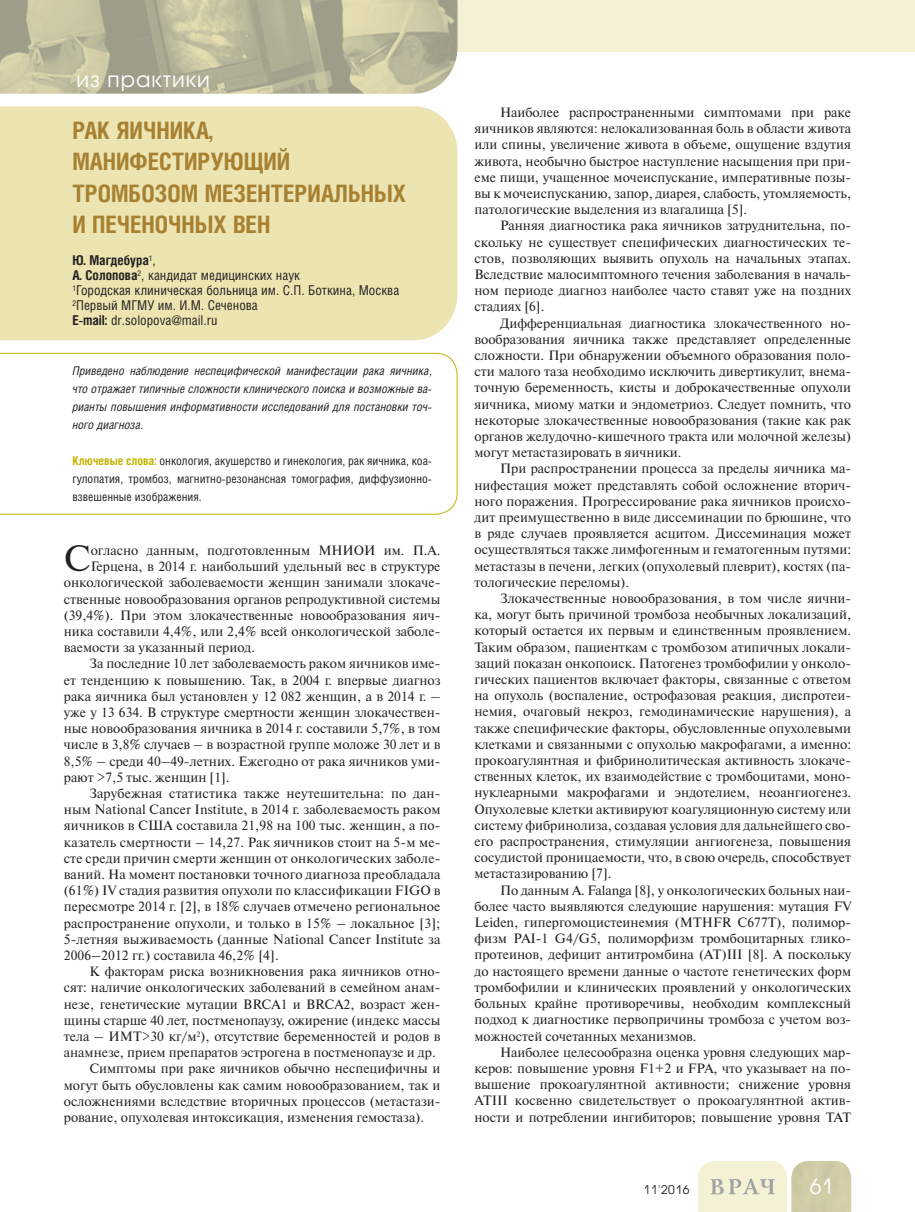
<style>
.page{position:relative;width:915px;height:1212px;background:#fff}
.page>*{position:absolute;margin:0;border:0;box-sizing:border-box;transform-origin:0 0}
.t1{font:36.6px "Newton C";color:#231f20}
.t2{font:700 24px/31.5px "Helios Cond";color:#a78131}
.t3{font:21px "Avant Garde Gothic C";letter-spacing:.05em;color:#fff}
.t4{font:13.5px/16.2px "Newton C";color:#231f20;text-align:justify}
.t5{font:13.5px/15px "Helios Cond";color:#231f20}
.t6{font:italic 12px/18px "Helios Cond";color:#231f20;text-align:justify}
.t7{font:12px/18px "Helios Cond";color:#231f20;text-align:justify}
.t8{font:12px "Avant Garde Gothic C";letter-spacing:.05em;color:#231f20}
.s1{font-weight:700}
.s2{font-weight:700;color:#c1b400}
</style>
<div class="page">
<div style="left:0;top:0;width:914px;height:51px;background:#f5f1d5"></div>
<svg style="left:698px;top:1161px;width:152px;height:51px;background:#e3e0c4"></svg>
<svg style="left:0;top:0;width:414px;height:94px;background:#bab79a"></svg>
<img style="left:414px;top:0;width:43px;height:94px">
<div style="left:0;top:106px;width:457px;height:234px;background:#ece5b2"></div>
<svg style="left:0;top:353px;width:457px;height:162px"></svg>
<h3 class="t3" style="left:77px;top:70px;width:135px">из практики</h3>
<h2 class="t2" style="left:72px;top:117px;width:335px">РАК ЯИЧНИКА,<br>МАНИФЕСТИРУЮЩИЙ<br>ТРОМБОЗОМ МЕЗЕНТЕРИАЛЬНЫХ<br>И ПЕЧЕНОЧНЫХ ВЕН</h2>
<p class="t5" style="left:72px;top:254px;width:328px"><span class="s1">Ю. Магдебура</span><sup>1</sup>,<br><span class="s1">А. Солопова</span><sup>2</sup>, кандидат медицинских наук<br><sup>1</sup>Городская клиническая больница им. С.П. Боткина, Москва <sup>2</sup>Первый МГМУ им. И.М. Сеченова<br><span class="s1">E-mail:</span> dr.solopova@mail.ru</p>
<p class="t6" style="left:72px;top:363px;width:361px">Приведено наблюдение неспецифической манифестации рака яичника, что отражает типичные сложности клинического поиска и возможные ва&shy;рианты повышения информативности исследований для постановки точ&shy;ного диагноза.</p>
<p class="t7" style="left:72px;top:453px;width:361px"><span class="s2">Ключевые слова:</span> онкология, акушерство и гинекология, рак яичника, коа&shy;гулопатия, тромбоз, магнитно-резонансная томография, диффузионно&shy;взвешенные изображения.</p>
<h1 class="t1" style="left:64px;top:545px;width:28px">С</h1>
<p class="t4" style="left:91px;top:544px;width:351px">огласно данным, подготовленным МНИОИ им. П.А.</p>
<p class="t4" style="left:91px;top:560px;width:351px">Герцена, в 2014 г. наибольший удельный вес в структуре</p>
<p class="t4" style="left:64px;top:576px;width:378px">онкологической заболеваемости женщин занимали злокаче-</p>
<p class="t4" style="left:64px;top:592px;width:378px">ственные новообразования органов репродуктивной системы</p>
<p class="t4" style="left:64px;top:608px;width:378px">(39,4%). При этом злокачественные новообразования яич-</p>
<p class="t4" style="left:64px;top:625px;width:378px">ника составили 4,4%, или 2,4% всей онкологической заболе-</p>
<p class="t4" style="left:64px;top:641px;width:193px">ваемости за указанный период.</p>
<p class="t4" style="left:89px;top:657px;width:352px">За последние 10 лет заболеваемость раком яичников име-</p>
<p class="t4" style="left:64px;top:673px;width:378px">ет тенденцию к повышению. Так, в 2004 г. впервые диагноз</p>
<p class="t4" style="left:64px;top:689px;width:378px">рака яичника был установлен у 12 082 женщин, а в 2014 г. –</p>
<p class="t4" style="left:64px;top:706px;width:378px">уже у 13 634. В структуре смертности женщин злокачествен-</p>
<p class="t4" style="left:64px;top:722px;width:378px">ные новообразования яичника в 2014 г. составили 5,7%, в том</p>
<p class="t4" style="left:64px;top:738px;width:378px">числе в 3,8% случаев – в возрастной группе моложе 30 лет и в</p>
<p class="t4" style="left:64px;top:754px;width:378px">8,5% – среди 40–49-летних. Ежегодно от рака яичников уми-</p>
<p class="t4" style="left:64px;top:770px;width:167px">рают &gt;7,5 тыс. женщин [1].</p>
<p class="t4" style="left:89px;top:787px;width:352px">Зарубежная статистика также неутешительна: по дан-</p>
<p class="t4" style="left:64px;top:803px;width:378px">ным National Cancer Institute, в 2014 г. заболеваемость раком</p>
<p class="t4" style="left:64px;top:819px;width:378px">яичников в США составила 21,98 на 100 тыс. женщин, а по-</p>
<p class="t4" style="left:64px;top:835px;width:378px">казатель смертности – 14,27. Рак яичников стоит на 5-м ме-</p>
<p class="t4" style="left:64px;top:851px;width:378px">сте среди причин смерти женщин от онкологических заболе-</p>
<p class="t4" style="left:64px;top:868px;width:378px">ваний. На момент постановки точного диагноза преобладала</p>
<p class="t4" style="left:64px;top:884px;width:378px">(61%) IV стадия развития опухоли по классификации FIGO в</p>
<p class="t4" style="left:64px;top:900px;width:378px">пересмотре 2014 г. [2], в 18% случаев отмечено региональное</p>
<p class="t4" style="left:64px;top:916px;width:378px">распространение опухоли, и только в 15% – локальное [3];</p>
<p class="t4" style="left:64px;top:932px;width:378px">5-летняя выживаемость (данные National Cancer Institute за</p>
<p class="t4" style="left:64px;top:949px;width:216px">2006–2012 гг.) составила 46,2% [4].</p>
<p class="t4" style="left:89px;top:965px;width:352px">К факторам риска возникновения рака яичников отно-</p>
<p class="t4" style="left:64px;top:981px;width:378px">сят: наличие онкологических заболеваний в семейном анам-</p>
<p class="t4" style="left:64px;top:997px;width:378px">незе, генетические мутации BRCA1 и BRCA2, возраст жен-</p>
<p class="t4" style="left:64px;top:1013px;width:378px">щины старше 40 лет, постменопаузу, ожирение (индекс массы</p>
<p class="t4" style="left:64px;top:1030px;width:378px">тела – ИМТ&gt;30 кг/м<sup>2</sup>), отсутствие беременностей и родов в</p>
<p class="t4" style="left:64px;top:1046px;width:373px">анамнезе, прием препаратов эстрогена в постменопаузе и др.</p>
<p class="t4" style="left:89px;top:1062px;width:352px">Симптомы при раке яичников обычно неспецифичны и</p>
<p class="t4" style="left:64px;top:1078px;width:378px">могут быть обусловлены как самим новообразованием, так и</p>
<p class="t4" style="left:64px;top:1094px;width:378px">осложнениями вследствие вторичных процессов (метастази-</p>
<p class="t4" style="left:64px;top:1111px;width:361px">рование, опухолевая интоксикация, изменения гемостаза).</p>
<p class="t4" style="left:474px;top:106px;width:378px;text-indent:26px">Наиболее распространенными симптомами при раке яичников являются: нелокализованная боль в области живота или спины, увеличение живота в объеме, ощущение вздутия живота, необычно быстрое наступление насыщения при при&shy;еме пищи, учащенное мочеиспускание, императивные позы&shy;вы к мочеиспусканию, запор, диарея, слабость, утомляемость, патологические выделения из влагалища [5].</p>
<p class="t4" style="left:474px;top:219px;width:378px;text-indent:26px">Ранняя диагностика рака яичников затруднительна, по&shy;скольку не существует специфических диагностических те&shy;стов, позволяющих выявить опухоль на начальных этапах.<br>Вследствие малосимптомного течения заболевания в началь&shy;ном периоде диагноз наиболее часто ставят уже на поздних стадиях [6].</p>
<p class="t4" style="left:474px;top:316px;width:378px;text-indent:26px">Дифференциальная диагностика злокачественного но&shy;вообразования яичника также представляет определенные сложности. При обнаружении объемного образования поло&shy;сти малого таза необходимо исключить дивертикулит, внема&shy;точную беременность, кисты и доброкачественные опухоли яичника, миому матки и эндометриоз. Следует помнить, что некоторые злокачественные новообразования (такие как рак органов желудочно-кишечного тракта или молочной железы) могут метастазировать в яичники.</p>
<p class="t4" style="left:474px;top:462px;width:378px;text-indent:26px">При распространении процесса за пределы яичника ма&shy;нифестация может представлять собой осложнение вторич&shy;ного поражения. Прогрессирование рака яичников происхо&shy;дит преимущественно в виде диссеминации по брюшине, что в ряде случаев проявляется асцитом. Диссеминация может осуществляться также лимфогенным и гематогенным путями: метастазы в печени, легких (опухолевый плеврит), костях (па&shy;тологические переломы).</p>
<p class="t4" style="left:474px;top:592px;width:378px;text-indent:26px">Злокачественные новообразования, в том числе яични&shy;ка, могут быть причиной тромбоза необычных локализаций, который остается их первым и единственным проявлением.<br>Таким образом, пациенткам с тромбозом атипичных локали&shy;заций показан онкопоиск. Патогенез тромбофилии у онколо&shy;гических пациентов включает факторы, связанные с ответом на опухоль (воспаление, острофазовая реакция, диспротеи&shy;немия, очаговый некроз, гемодинамические нарушения), а также специфические факторы, обусловленные опухолевыми клетками и связанными c опухолью макрофагами, а именно: прокоагулянтная и фибринолитическая активность злокаче&shy;ственных клеток, их взаимодействие с тромбоцитами, моно&shy;нуклеарными макрофагами и эндотелием, неоангиогенез.<br>Опухолевые клетки активируют коагуляционную систему или систему фибринолиза, создавая условия для дальнейшего сво&shy;его распространения, стимуляции ангиогенеза, повышения сосудистой проницаемости, что, в свою очередь, способствует метастазированию [7].</p>
<p class="t4" style="left:474px;top:883px;width:378px;text-indent:26px">По данным A. Falanga [8], у онкологических больных наи&shy;более часто выявляются следующие нарушения: мутация FV Leiden, гипергомоцистеинемия (MTHFR C677T), полимор&shy;физм PAI-1 G4/G5, полиморфизм тромбоцитарных глико&shy;протеинов, дефицит антитромбина (AT)III [8]. А поскольку до настоящего времени данные о частоте генетических форм тромбофилии и клинических проявлений у онкологических больных крайне противоречивы, необходим комплексный подход к диагностике первопричины тромбоза с учетом воз&shy;можностей сочетанных механизмов.</p>
<p class="t4" style="left:474px;top:1045px;width:378px;text-indent:26px">Наиболее целесообразна оценка уровня следующих мар&shy;керов: повышение уровня F1+2 и FPA, что указывает на по&shy;вышение прокоагулянтной активности; снижение уровня ATIII косвенно свидетельствует о прокоагулянтной актив&shy;ности и потреблении ингибиторов; повышение уровня ТАТ</p>
<p class="t8" style="left:643px;top:1184px;width:47px">11'2016</p>
<h3 class="t3" style="left:809px;top:1177px;width:25px">61</h3>
</div>
